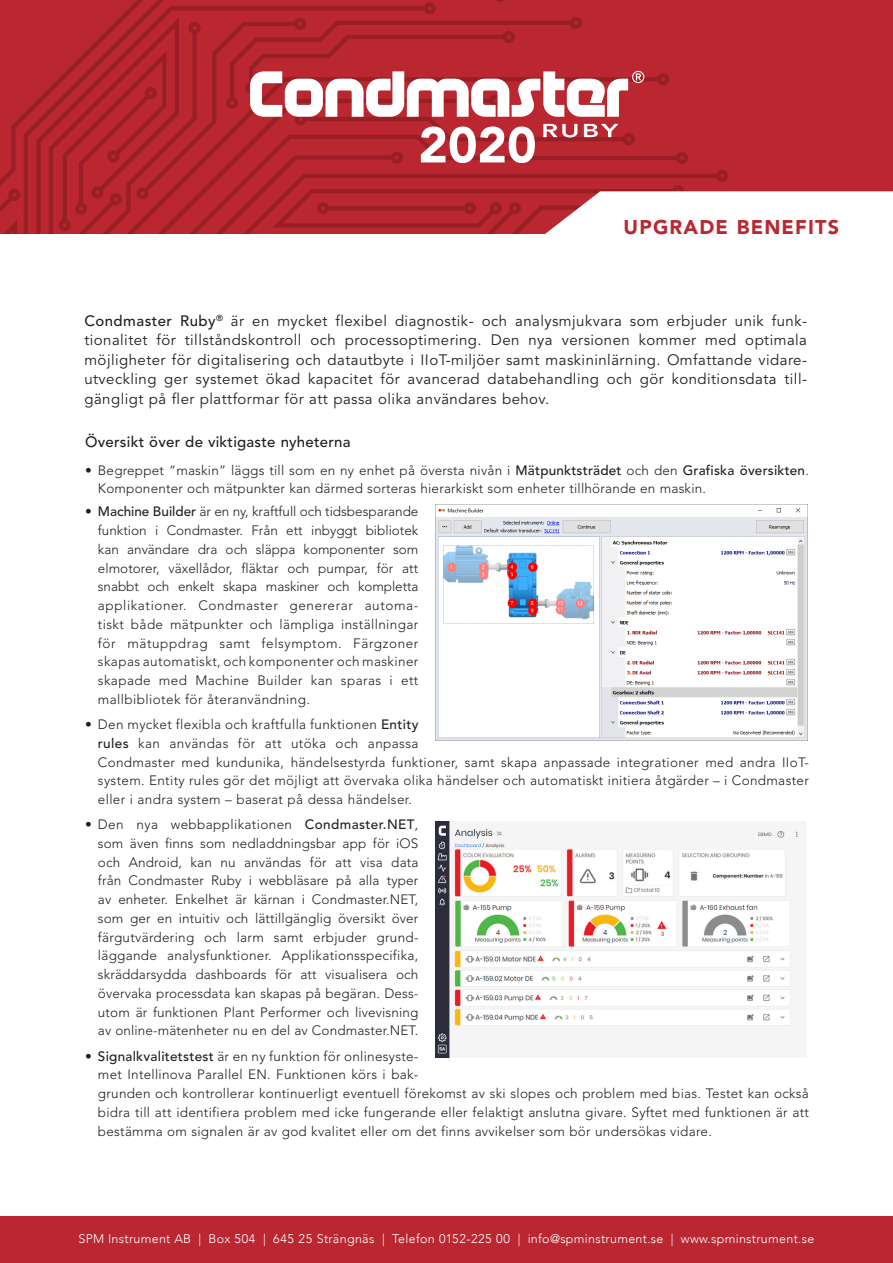
<style>
.page{position:relative;width:893px;height:1263px;background:#fff}
.page>*{position:absolute;margin:0;border:0;box-sizing:border-box;transform-origin:0 0}
.Mellanrubrik{font:900 19.8px "Avenir LT Std";letter-spacing:.06em;color:#ba2731}
.Brödtext{font:15px/19.5px "Avenir LT Std";letter-spacing:.03em;color:#231f20;text-align:justify}
.Brödtext-2{font:500 15px "Avenir LT Std";letter-spacing:.015em;color:#231f20}
.t1{font:300 13.5px/18.8px "Avenir LT Std";letter-spacing:.02em;color:#231f20}
.Brödtext-3{font:300 12.45px "Avenir";letter-spacing:.025em;color:#fff}
.s1{font-weight:500}
</style>
<div class="page">
<div style="left:0;top:0;width:893px;height:234px;background:#ba2731"></div>
<svg style="left:121px;top:2px;width:315px;height:15px"></svg>
<div style="left:0;top:1216px;width:893px;height:47px;background:#ba2731"></div>
<svg style="left:0;top:17px;width:893px;height:217px"></svg>
<img style="left:436px;top:508px;width:371px;height:232px">
<img style="left:436px;top:822px;width:362px;height:236px">
<p class="Mellanrubrik" style="left:624px;top:215px;width:217px">UPGRADE BENEFITS</p>
<p class="Brödtext" style="left:84px;top:311px;width:724px"><span class="s1">Condmaster Ruby</span><sup>®</sup> är en mycket flexibel diagnostik- och analysmjukvara som erbjuder unik funk&shy;tionalitet för tillståndskontroll och processoptimering. Den nya versionen kommer med optimala möjligheter för digitalisering och datautbyte i IIoT-miljöer samt maskininlärning. Omfattande vidare&shy;utveckling ger systemet ökad kapacitet för avancerad databehandling och gör konditionsdata till&shy;gängligt på fler plattformar för att passa olika användares behov.</p>
<p class="Brödtext-2" style="left:85px;top:433px;width:267px">Översikt över de viktigaste nyheterna</p>
<p class="t1" style="left:98px;top:461px;width:712px;text-indent:-13px">• Begreppet “maskin” läggs till som en ny enhet på översta nivån i <span class="s1">Mätpunktsträdet</span> och den <span class="s1">Grafiska översikten</span>.<br>Komponenter och mätpunkter kan därmed sorteras hierarkiskt som enheter tillhörande en maskin.</p>
<p class="t1" style="left:98px;top:502px;width:322px;text-align:justify;text-indent:-13px"><span class="s1">• Machine Builder</span> är en ny, kraftfull och tidsbesparande funktion i Condmaster. Från ett inbyggt bibliotek kan användare dra och släppa komponenter som elmotorer, växellådor, fläktar och pumpar, för att snabbt och enkelt skapa maskiner och kompletta applikationer. Condmaster genererar automa&shy;tiskt både mätpunkter och lämpliga inställningar för mätuppdrag samt felsymptom. Färgzoner skapas automatiskt, och komponenter och maskiner skapade med Machine Builder kan sparas i ett mallbibliotek för återanvändning.</p>
<p class="t1" style="left:98px;top:715px;width:712px;text-indent:-13px">• Den mycket flexibla och kraftfulla funktionen <span class="s1">Entity<br>rules</span> kan användas för att utöka och anpassa<br>Condmaster med kundunika, händelsestyrda funktioner, samt skapa anpassade integrationer med andra IIoT&shy;system. Entity rules gör det möjligt att övervaka olika händelser och automatiskt initiera åtgärder – i Condmaster eller i andra system – baserat på dessa händelser.</p>
<p class="t1" style="left:98px;top:815px;width:322px;text-align:justify;text-indent:-13px">• Den nya webbapplikationen <span class="s1">Condmaster.NET</span>, som även finns som nedladdningsbar app för iOS och Android, kan nu användas för att visa data från Condmaster Ruby i webbläsare på alla typer av enheter. Enkelhet är kärnan i Condmaster.NET, som ger en intuitiv och lättillgänglig översikt över färgutvärdering och larm samt erbjuder grund&shy;läggande analysfunktioner. Applikationsspecifika, skräddarsydda dashboards för att visualisera och övervaka processdata kan skapas på begäran. Dess&shy;utom är funktionen Plant Performer och livevisning av online-mätenheter nu en del av Condmaster.NET.</p>
<p class="t1" style="left:98px;top:1046px;width:712px;text-indent:-13px"><span class="s1">• Signalkvalitetstest</span> är en ny funktion för onlinesyste-<br>met Intellinova Parallel EN. Funktionen körs i bak-<br>grunden och kontrollerar kontinuerligt eventuell förekomst av ski slopes och problem med bias. Testet kan också bidra till att identifiera problem med icke fungerande eller felaktigt anslutna givare. Syftet med funktionen är att bestämma om signalen är av god kvalitet eller om det finns avvikelser som bör undersökas vidare.</p>
<p class="Brödtext-3" style="left:79px;top:1232px;width:737px">SPM Instrument AB | Box 504 | 645 25 Strängnäs | Telefon 0152-225 00 | info@spminstrument.se | www.spminstrument.se</p>
</div>
